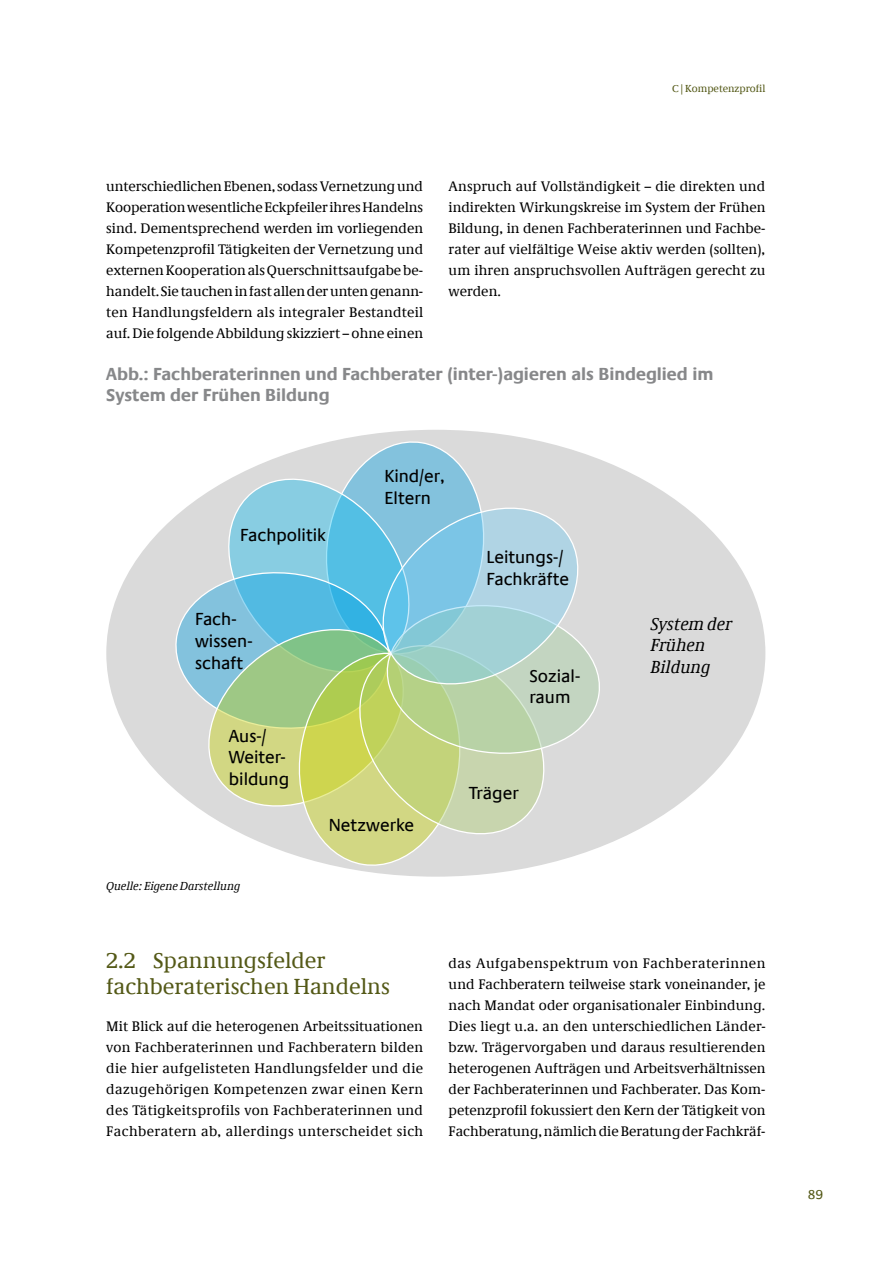
<style>
.page{position:relative;width:893px;height:1263px;background:#fff}
.page>*{position:absolute;margin:0;border:0;box-sizing:border-box;transform-origin:0 0}
.t1{font:22.5px/25.5px "Neue Demos";color:#545917}
.t2{font:18px/21.6px "Neue Praxis";color:#000}
.t3{font:700 18px/21px "Neue Praxis";color:#87888a}
.t4{font:italic 18px/21.6px "Neue Demos";color:#000}
.t5{font:14.25px/21px "Neue Demos";letter-spacing:.01em;color:#000;text-align:justify}
.t6{font:13.5px "Neue Praxis";color:#545917}
.t7{font:italic 12px "Neue Demos";color:#000}
.t8{font:10.5px "Neue Demos";color:#545917}
</style>
<div class="page">
<div style="left:106px;top:430px;width:659px;height:447px;background:#dadada;border-radius:50%"></div>
<svg style="left:172px;top:436px;width:432px;height:435px"></svg>
<p class="t8" style="left:672px;top:82px;width:95px">C | Kompetenzprofil</p>
<p class="t5" style="left:106px;top:176px;width:318px">unterschiedlichen Ebenen, sodass Vernetzung und Kooperation wesentliche Eckpfeiler ihres Handelns sind. Dementsprechend werden im vorliegenden Kompetenzprofil Tätigkeiten der Vernetzung und externen Kooperation als Querschnittsaufgabe be&shy;handelt. Sie tauchen in fast allen der unten genann&shy;ten Handlungsfeldern als integraler Bestandteil auf. Die folgende Abbildung skizziert – ohne einen</p>
<p class="t5" style="left:449px;top:176px;width:318px">Anspruch auf Vollständigkeit – die direkten und indirekten Wirkungskreise im System der Frühen Bildung, in denen Fachberaterinnen und Fachbe&shy;rater auf vielfältige Weise aktiv werden (sollten), um ihren anspruchsvollen Aufträgen gerecht zu werden.</p>
<p class="t3" style="left:106px;top:363px;width:609px">Abb.: Fachberaterinnen und Fachberater (inter-)agieren als Bindeglied im<br>System der Frühen Bildung</p>
<p class="t2" style="left:240px;top:524px;width:87px">Fachpolitik</p>
<p class="t2" style="left:195px;top:608px;width:59px">Fach&shy;wissen&shy;schaft</p>
<p class="t2" style="left:229px;top:725px;width:62px">Aus-/<br>Weiter&shy;bildung</p>
<p class="t2" style="left:385px;top:465px;width:62px">Kind/er,<br>Eltern</p>
<p class="t7" style="left:106px;top:878px;width:135px">Quelle: Eigene Darstellung</p>
<p class="t2" style="left:329px;top:814px;width:87px">Netzwerke</p>
<p class="t2" style="left:486px;top:546px;width:84px">Leitungs-/<br>Fachkräfte</p>
<p class="t2" style="left:529px;top:664px;width:53px">Sozial&shy;raum</p>
<p class="t2" style="left:469px;top:782px;width:51px">Träger</p>
<p class="t4" style="left:650px;top:613px;width:83px">System der<br>Frühen<br>Bildung</p>
<h1 class="t1" style="left:106px;top:948px;width:285px">2.2 Spannungsfelder fachberaterischen Handelns</h1>
<p class="t5" style="left:106px;top:1016px;width:318px">Mit Blick auf die heterogenen Arbeitssituationen von Fachberaterinnen und Fachberatern bilden die hier aufgelisteten Handlungsfelder und die dazugehörigen Kompetenzen zwar einen Kern des Tätigkeitsprofils von Fachberaterinnen und Fachberatern ab, allerdings unterscheidet sich</p>
<p class="t5" style="left:449px;top:953px;width:318px">das Aufgabenspektrum von Fachberaterinnen und Fachberatern teilweise stark voneinander, je nach Mandat oder organisationaler Einbindung.<br>Dies liegt u.a. an den unterschiedlichen Länder&shy;bzw. Trägervorgaben und daraus resultierenden heterogenen Aufträgen und Arbeitsverhältnissen der Fachberaterinnen und Fachberater. Das Kom&shy;petenzprofil fokussiert den Kern der Tätigkeit von Fachberatung, nämlich die Beratung der Fachkräf-</p>
<p class="t6" style="left:808px;top:1186px;width:17px">89</p>
</div>
